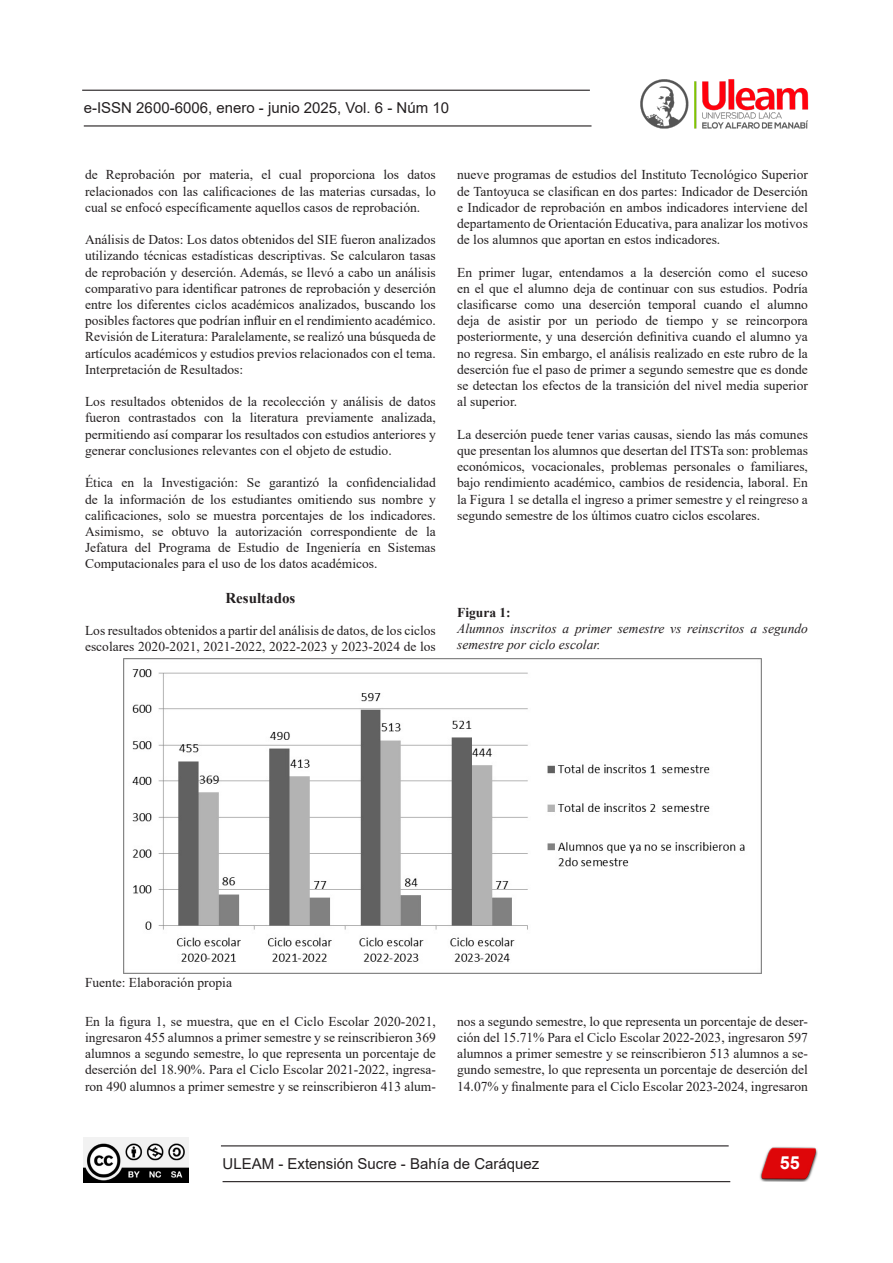
<style>
.page{position:relative;width:893px;height:1263px;background:#fff}
.page>*{position:absolute;margin:0;border:0;box-sizing:border-box;transform-origin:0 0}
.t1{font:700 18px "Arial";color:#fff}
.t2{font:15px "Arial";color:#231f20}
.t3{font:700 15px "Times New Roman";color:#231f20}
.t4{font:13.5px/16.2px "Times New Roman";color:#231f20;text-align:justify}
.t5{font:italic 13.5px/16.2px "Times New Roman";color:#231f20}
.t6{font:700 13.5px "Times New Roman";color:#231f20}
</style>
<div class="page">
<hr style="left:84px;top:125px;width:507px;height:2px;background:#231f20">
<hr style="left:82px;top:90px;width:508px;height:1px;background:#231f20">
<img style="left:640px;top:79px;width:169px;height:50px">
<hr style="left:223px;top:1181px;width:507px;height:1px;background:#231f20">
<hr style="left:221px;top:1145px;width:508px;height:1px;background:#231f20">
<img style="left:759px;top:1147px;width:59px;height:35px">
<img style="left:84px;top:1137px;width:104px;height:45px">
<img style="left:123px;top:658px;width:638px;height:315px">
<p class="t2" style="left:84px;top:97px;width:367px">e-ISSN 2600-6006, enero - junio 2025, Vol. 6 - Núm 10</p>
<p class="t4" style="left:85px;top:166px;width:352px">de Reprobación por materia, el cual proporciona los datos relacionados con las calificaciones de las materias cursadas, lo cual se enfocó específicamente aquellos casos de reprobación.</p>
<p class="t4" style="left:85px;top:231px;width:352px">Análisis de Datos: Los datos obtenidos del SIE fueron analizados utilizando técnicas estadísticas descriptivas. Se calcularon tasas de reprobación y deserción. Además, se llevó a cabo un análisis comparativo para identificar patrones de reprobación y deserción entre los diferentes ciclos académicos analizados, buscando los posibles factores que podrían influir en el rendimiento académico.</p>
<p class="t4" style="left:85px;top:328px;width:352px">Revisión de Literatura: Paralelamente, se realizó una búsqueda de artículos académicos y estudios previos relacionados con el tema.</p>
<p class="t4" style="left:85px;top:361px;width:160px">Interpretación de Resultados:</p>
<p class="t4" style="left:85px;top:393px;width:352px">Los resultados obtenidos de la recolección y análisis de datos fueron contrastados con la literatura previamente analizada, permitiendo así comparar los resultados con estudios anteriores y generar conclusiones relevantes con el objeto de estudio.</p>
<p class="t4" style="left:85px;top:474px;width:352px">Ética en la Investigación: Se garantizó la confidencialidad de la información de los estudiantes omitiendo sus nombre y calificaciones, solo se muestra porcentajes de los indicadores.<br>Asimismo, se obtuvo la autorización correspondiente de la Jefatura del Programa de Estudio de Ingeniería en Sistemas Computacionales para el uso de los datos académicos.</p>
<p class="t3" style="left:225px;top:587px;width:72px">Resultados</p>
<p class="t4" style="left:85px;top:622px;width:352px">Los resultados obtenidos a partir del análisis de datos, de los ciclos escolares 2020-2021, 2021-2022, 2022-2023 y 2023-2024 de los</p>
<p class="t4" style="left:457px;top:166px;width:352px">nueve programas de estudios del Instituto Tecnológico Superior de Tantoyuca se clasifican en dos partes: Indicador de Deserción e Indicador de reprobación en ambos indicadores interviene del departamento de Orientación Educativa, para analizar los motivos de los alumnos que aportan en estos indicadores.</p>
<p class="t4" style="left:457px;top:264px;width:352px">En primer lugar, entendamos a la deserción como el suceso en el que el alumno deja de continuar con sus estudios. Podría clasificarse como una deserción temporal cuando el alumno deja de asistir por un periodo de tiempo y se reincorpora posteriormente, y una deserción definitiva cuando el alumno ya no regresa. Sin embargo, el análisis realizado en este rubro de la deserción fue el paso de primer a segundo semestre que es donde se detectan los efectos de la transición del nivel media superior al superior.</p>
<p class="t4" style="left:457px;top:426px;width:352px">La deserción puede tener varias causas, siendo las más comunes que presentan los alumnos que desertan del ITSTa son: problemas económicos, vocacionales, problemas personales o familiares, bajo rendimiento académico, cambios de residencia, laboral. En la Figura 1 se detalla el ingreso a primer semestre y el reingreso a segundo semestre de los últimos cuatro ciclos escolares.</p>
<p class="t6" style="left:457px;top:603px;width:55px">Figura 1:</p>
<p class="t5" style="left:457px;top:620px;width:352px">Alumnos inscritos a primer semestre vs reinscritos a segundo semestre por ciclo escolar.</p>
<p class="t4" style="left:85px;top:974px;width:148px">Fuente: Elaboración propia</p>
<p class="t4" style="left:85px;top:1013px;width:352px">En la figura 1, se muestra, que en el Ciclo Escolar 2020-2021, ingresaron 455 alumnos a primer semestre y se reinscribieron 369 alumnos a segundo semestre, lo que representa un porcentaje de deserción del 18.90%. Para el Ciclo Escolar 2021-2022, ingresa&shy;ron 490 alumnos a primer semestre y se reinscribieron 413 alum-</p>
<p class="t4" style="left:457px;top:1013px;width:352px">nos a segundo semestre, lo que representa un porcentaje de deser&shy;ción del 15.71% Para el Ciclo Escolar 2022-2023, ingresaron 597 alumnos a primer semestre y se reinscribieron 513 alumnos a se&shy;gundo semestre, lo que representa un porcentaje de deserción del 14.07% y finalmente para el Ciclo Escolar 2023-2024, ingresaron</p>
<p class="t2" style="left:223px;top:1153px;width:318px">ULEAM - Extensión Sucre - Bahía de Caráquez</p>
<h1 class="t1" style="left:780px;top:1150px;width:22px">55</h1>
</div>
